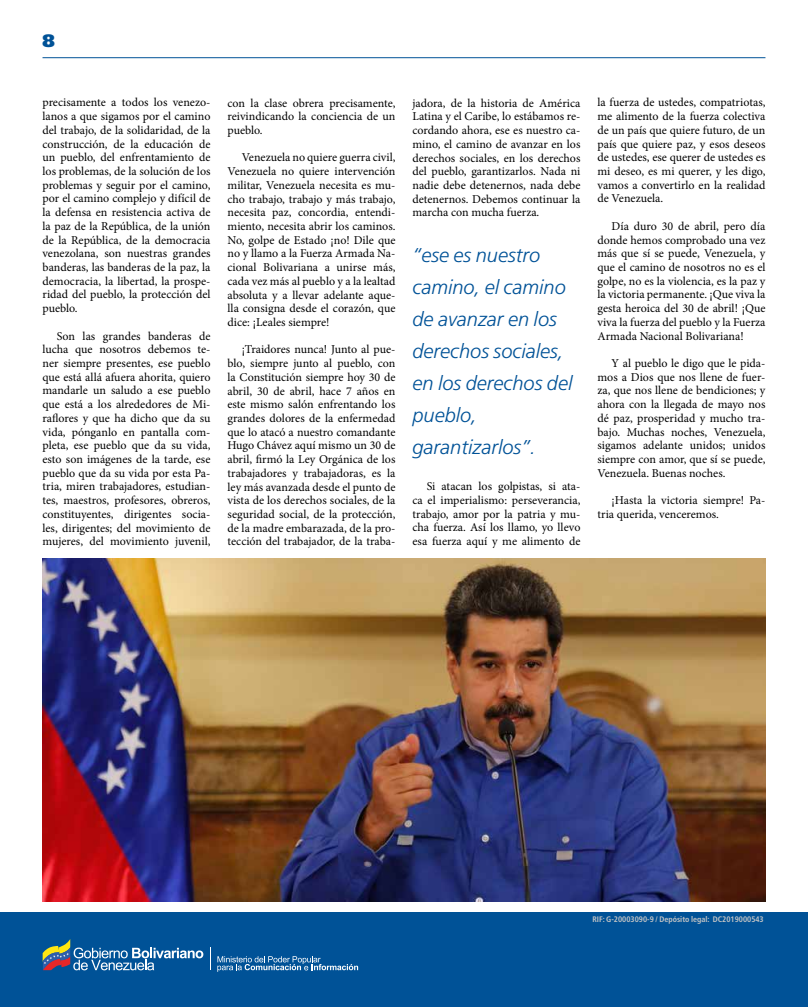
<style>
.page{position:relative;width:808px;height:1007px;background:#fff}
.page>*{position:absolute;margin:0;border:0;box-sizing:border-box;transform-origin:0 0}
.t1{font:italic 300 20px/32px "Frutiger LT Std";color:#005297}
.t2{font:900 18px "Frutiger LT Std";color:#005297}
.t3{font:12px/13.7px "Minion Pro";color:#000;text-align:justify}
.t4{font:700 condensed 8px "Frutiger LT Std";color:#c6c6c6}
</style>
<div class="page">
<hr style="left:43px;top:57px;width:722px;height:1px;background:#005297">
<div style="left:0;top:912px;width:808px;height:94px;background:#005297"></div>
<svg style="left:210px;top:947px;width:1px;height:22px"></svg>
<svg style="left:43px;top:939px;width:160px;height:31px"></svg>
<svg style="left:217px;top:956px;width:141px;height:15px"></svg>
<img style="left:43px;top:558px;width:722px;height:343px">
<h2 class="t2" style="left:43px;top:30px;width:14px">8</h2>
<p class="t3" style="left:43px;top:96px;width:169px">precisamente a todos los venezo&shy;lanos a que sigamos por el camino del trabajo, de la solidaridad, de la construcción, de la educación de un pueblo, del enfrentamiento de los problemas, de la solución de los problemas y seguir por el camino, por el camino complejo y difícil de la defensa en resistencia activa de la paz de la República, de la unión de la República, de la democracia venezolana, son nuestras grandes banderas, las banderas de la paz, la democracia, la libertad, la prospe&shy;ridad del pueblo, la protección del pueblo.</p>
<p class="t3" style="left:43px;top:329px;width:169px;text-indent:14px">Son las grandes banderas de lucha que nosotros debemos te&shy;ner siempre presentes, ese pueblo que está allá afuera ahorita, quiero mandarle un saludo a ese pueblo que está a los alrededores de Mi&shy;raflores y que ha dicho que da su vida, pónganlo en pantalla com&shy;pleta, ese pueblo que da su vida, esto son imágenes de la tarde, ese pueblo que da su vida por esta Pa&shy;tria, miren trabajadores, estudian&shy;tes, maestros, profesores, obreros, constituyentes, dirigentes socia&shy;les, dirigentes; del movimiento de mujeres, del movimiento juvenil,</p>
<p class="t3" style="left:227px;top:96px;width:169px">con la clase obrera precisamente, reivindicando la conciencia de un pueblo.</p>
<p class="t3" style="left:227px;top:151px;width:169px;text-indent:14px">Venezuela no quiere guerra civil, Venezuela no quiere intervención militar, Venezuela necesita es mu&shy;cho trabajo, trabajo y más trabajo, necesita paz, concordia, entendi&shy;miento, necesita abrir los caminos.<br>No, golpe de Estado ¡no! Dile que no y llamo a la Fuerza Armada Na&shy;cional Bolivariana a unirse más, cada vez más al pueblo y a la lealtad absoluta y a llevar adelante aque&shy;lla consigna desde el corazón, que dice: ¡Leales siempre!</p>
<p class="t3" style="left:227px;top:343px;width:169px;text-indent:14px">¡Traidores nunca! Junto al pue&shy;blo, siempre junto al pueblo, con la Constitución siempre hoy 30 de abril, 30 de abril, hace 7 años en este mismo salón enfrentando los grandes dolores de la enfermedad que lo atacó a nuestro comandante Hugo Chávez aquí mismo un 30 de abril, firmó la Ley Orgánica de los trabajadores y trabajadoras, es la ley más avanzada desde el punto de vista de los derechos sociales, de la seguridad social, de la protección, de la madre embarazada, de la pro&shy;tección del trabajador, de la traba-</p>
<p class="t3" style="left:412px;top:96px;width:169px">jadora, de la historia de América Latina y el Caribe, lo estábamos re&shy;cordando ahora, ese es nuestro ca&shy;mino, el camino de avanzar en los derechos sociales, en los derechos del pueblo, garantizarlos. Nada ni nadie debe detenernos, nada debe detenernos. Debemos continuar la marcha con mucha fuerza.</p>
<h1 class="t1" style="left:412px;top:239px;width:162px">“ese es nuestro camino, el camino de avanzar en los derechos sociales, en los derechos del pueblo, garantizarlos”.</h1>
<p class="t3" style="left:412px;top:479px;width:169px;text-indent:14px">Si atacan los golpistas, si ata&shy;ca el imperialismo: perseverancia, trabajo, amor por la patria y mu&shy;cha fuerza. Así los llamo, yo llevo esa fuerza aquí y me alimento de</p>
<p class="t3" style="left:597px;top:96px;width:169px">la fuerza de ustedes, compatriotas, me alimento de la fuerza colectiva de un país que quiere futuro, de un país que quiere paz, y esos deseos de ustedes, ese querer de ustedes es mi deseo, es mi querer, y les digo, vamos a convertirlo en la realidad de Venezuela.</p>
<p class="t3" style="left:597px;top:219px;width:169px;text-indent:14px">Día duro 30 de abril, pero día donde hemos comprobado una vez más que sí se puede, Venezuela, y que el camino de nosotros no es el golpe, no es la violencia, es la paz y la victoria permanente. ¡Que viva la gesta heroica del 30 de abril! ¡Que viva la fuerza del pueblo y la Fuerza Armada Nacional Bolivariana!</p>
<p class="t3" style="left:597px;top:356px;width:169px;text-indent:14px">Y al pueblo le digo que le pida&shy;mos a Dios que nos llene de fuer&shy;za, que nos llene de bendiciones; y ahora con la llegada de mayo nos dé paz, prosperidad y mucho tra&shy;bajo. Muchas noches, Venezuela, sigamos adelante unidos; unidos siempre con amor, que sí se puede, Venezuela. Buenas noches.</p>
<p class="t3" style="left:597px;top:493px;width:169px;text-indent:14px">¡Hasta la victoria siempre! Pa&shy;tria querida, venceremos.</p>
<p class="t4" style="left:592px;top:914px;width:173px">RIF: G-20003090-9 / Depósito legal: DC2019000543</p>
</div>
